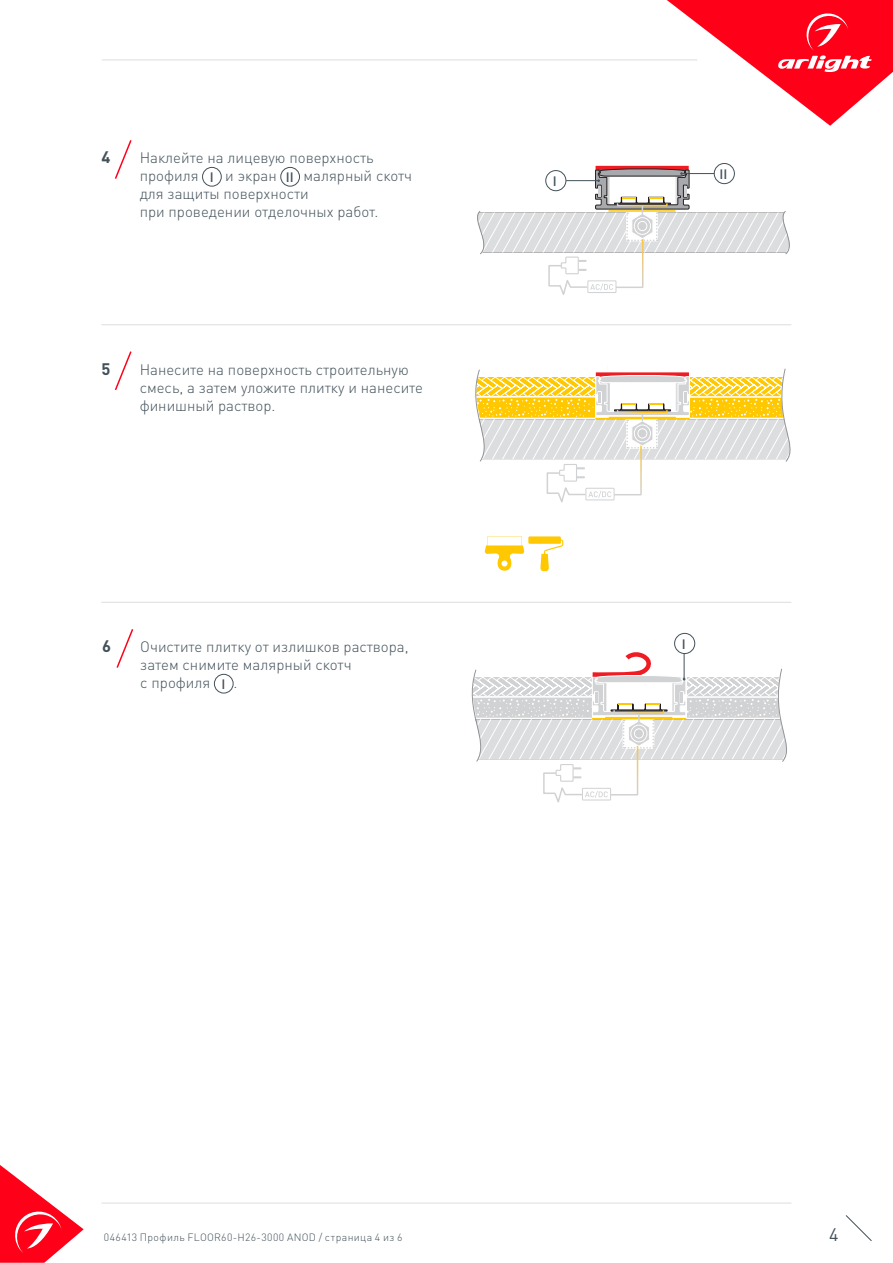
<style>
.page{position:relative;width:893px;height:1263px;background:#fff}
.page>*{position:absolute;margin:0;border:0;box-sizing:border-box;transform-origin:0 0}
.t1{font:18px "DIN Pro";color:#425159}
.t2{font:700 16.5px "DIN Pro";color:#425159}
.t3{font:300 15px/18px "DIN Pro";color:#425159}
.t4{font:500 13.5px "DIN Pro";color:#425159}
.t5{font:300 10.5px "DIN Pro";letter-spacing:.035em;color:#425159}
</style>
<div class="page">
<svg style="left:0;top:1165px;width:84px;height:98px"></svg>
<svg style="left:845px;top:1215px;width:27px;height:26px"></svg>
<svg style="left:667px;top:0;width:226px;height:126px"></svg>
<hr style="left:102px;top:60px;width:595px;height:1px;background:#dcdddf">
<hr style="left:596px;top:166px;width:93px;height:4px;background:#ee1d23">
<hr style="left:102px;top:1203px;width:689px;height:1px;background:#dcdddf">
<hr style="left:101px;top:324px;width:690px;height:1px;background:#dcdddf">
<hr style="left:101px;top:602px;width:690px;height:1px;background:#dcdddf">
<svg style="left:485px;top:536px;width:78px;height:35px"></svg>
<div style="left:202px;top:167px;width:19px;height:19px;border:1px solid #425159;border-radius:50%"></div>
<div style="left:281px;top:167px;width:19px;height:19px;border:1px solid #425159;border-radius:50%"></div>
<div style="left:214px;top:674px;width:19px;height:19px;border:1px solid #425159;border-radius:50%"></div>
<svg style="left:114px;top:140px;width:18px;height:39px"></svg>
<svg style="left:114px;top:351px;width:18px;height:39px"></svg>
<svg style="left:116px;top:629px;width:18px;height:39px"></svg>
<div style="left:714px;top:163px;width:21px;height:21px;border:1px solid #425159;border-radius:50%"></div>
<div style="left:674px;top:633px;width:21px;height:21px;border:1px solid #425159;border-radius:50%"></div>
<svg style="left:477px;top:168px;width:313px;height:127px"></svg>
<svg style="left:475px;top:366px;width:316px;height:136px"></svg>
<svg style="left:471px;top:645px;width:316px;height:158px"></svg>
<p class="t2" style="left:101px;top:146px;width:10px">4</p>
<p class="t3" style="left:140px;top:148px;width:235px">Наклейте на лицевую поверхность профиля</p>
<p class="t3" style="left:140px;top:166px;width:274px;text-indent:164px">малярный скотч для защиты поверхности<br>при проведении отделочных работ.</p>
<p class="t4" style="left:210px;top:168px;width:5px">I</p>
<p class="t3" style="left:225px;top:166px;width:53px">и экран</p>
<p class="t4" style="left:286px;top:168px;width:9px">II</p>
<p class="t2" style="left:101px;top:357px;width:10px">5</p>
<p class="t3" style="left:140px;top:359px;width:285px">Нанесите на поверхность строительную смесь, а затем уложите плитку и нанесите финишный раствор.</p>
<p class="t2" style="left:102px;top:635px;width:10px">6</p>
<p class="t3" style="left:140px;top:637px;width:270px">Очистите плитку от излишков раствора, затем снимите малярный скотч<br>c профиля</p>
<p class="t4" style="left:222px;top:675px;width:5px">I</p>
<p class="t3" style="left:233px;top:673px;width:5px">.</p>
<p class="t4" style="left:553px;top:172px;width:5px">I</p>
<p class="t4" style="left:719px;top:165px;width:9px">II</p>
<p class="t4" style="left:682px;top:634px;width:5px">I</p>
<p class="t5" style="left:104px;top:1230px;width:300px">046413 Профиль FLOOR60-H26-3000 ANOD / страница 4 из 6</p>
<p class="t1" style="left:829px;top:1222px;width:11px">4</p>
</div>
